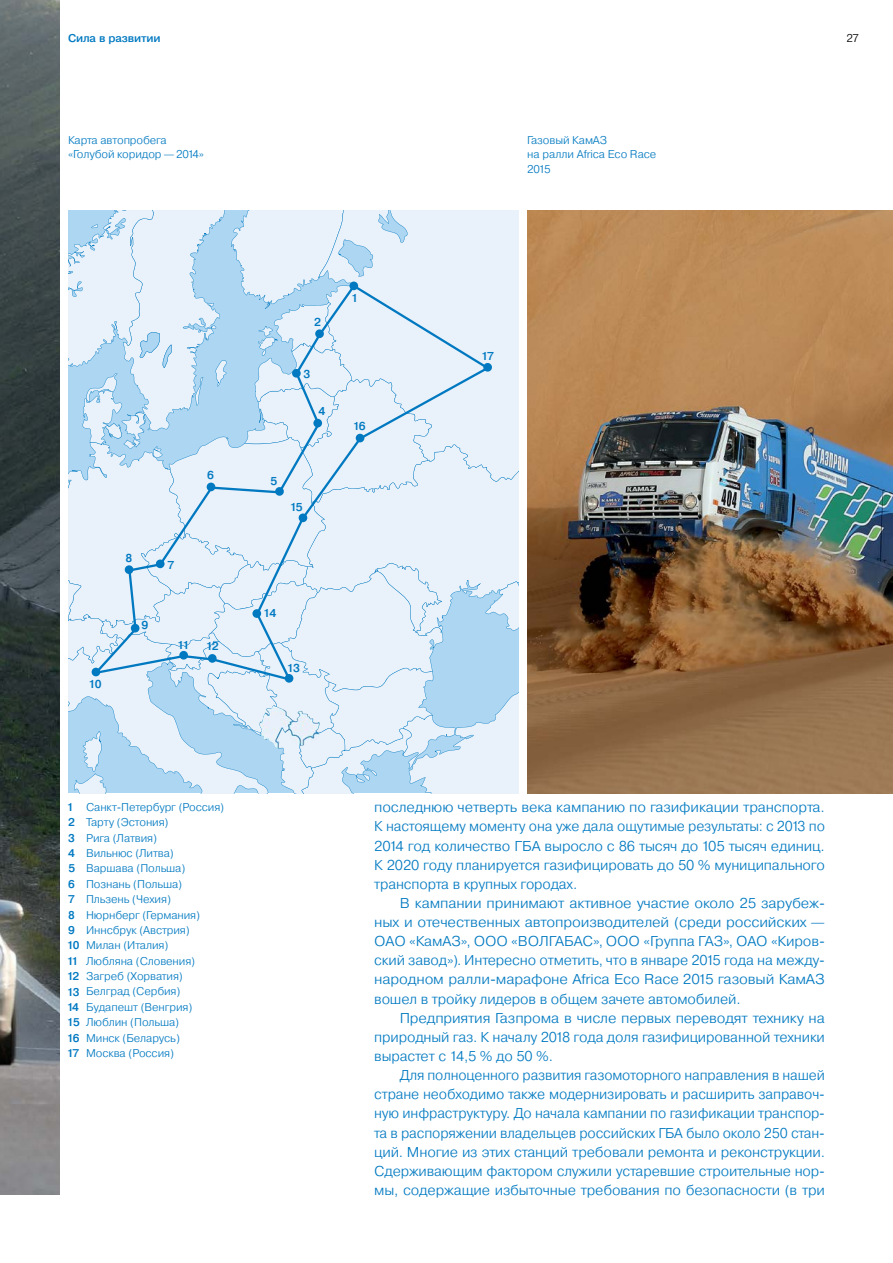
<style>
.page{position:relative;width:893px;height:1263px;background:#fff}
.page>*{position:absolute;margin:0;border:0;box-sizing:border-box;transform-origin:0 0}
.t1{font:300 14.25px/19.2px "Pragmatica";letter-spacing:-.01em;color:#0079c1;text-align:justify}
.t2{font:500 11.4px "Pragmatica";letter-spacing:-.07em;color:#0079c1}
.t3{font:300 11.25px/15.5px "Pragmatica";letter-spacing:-.01em;color:#0079c1}
.t4{font:500 11.25px/15.5px "Pragmatica";letter-spacing:-.095em;color:#0079c1}
.t5{font:500 11.25px "Pragmatica";letter-spacing:-.015em;color:#0079c1}
.t6{font:300 11.25px "Pragmatica";color:#000}
</style>
<div class="page">
<svg style="left:68px;top:211px;width:451px;height:582px;background:#d5e7f6"></svg>
<img style="left:260px;top:705px;width:60px;height:43px">
<img style="left:0;top:0;width:60px;height:1195px">
<img style="left:527px;top:210px;width:366px;height:583px">
<p class="t5" style="left:68px;top:31px;width:94px">Сила в развитии</p>
<p class="t3" style="left:68px;top:133px;width:138px;line-height:14.2px">Карта автопробега «Голубой коридор — 2014»</p>
<p class="t3" style="left:527px;top:133px;width:131px;line-height:14.2px">Газовый КамАЗ<br>на ралли Africa Eco Race<br>2015</p>
<p class="t6" style="left:847px;top:31px;width:14px">27</p>
<p class="t2" style="left:207px;top:467px;width:8px">6</p>
<p class="t2" style="left:89px;top:676px;width:15px">10</p>
<p class="t2" style="left:126px;top:551px;width:8px">8</p>
<p class="t2" style="left:167px;top:558px;width:8px">7</p>
<p class="t2" style="left:142px;top:618px;width:8px">9</p>
<p class="t2" style="left:177px;top:637px;width:14px">11</p>
<p class="t2" style="left:206px;top:639px;width:14px">12</p>
<p class="t2" style="left:314px;top:315px;width:8px">2</p>
<p class="t2" style="left:303px;top:366px;width:8px">3</p>
<p class="t2" style="left:318px;top:404px;width:8px">4</p>
<p class="t2" style="left:270px;top:473px;width:8px">5</p>
<p class="t2" style="left:290px;top:500px;width:14px">15</p>
<p class="t2" style="left:351px;top:291px;width:8px">1</p>
<p class="t2" style="left:353px;top:418px;width:14px">16</p>
<p class="t2" style="left:263px;top:606px;width:14px">14</p>
<p class="t2" style="left:287px;top:660px;width:14px">13</p>
<p class="t2" style="left:481px;top:349px;width:14px">17</p>
<p class="t3" style="left:86px;top:799px;width:140px">Санкт-Петербург (Россия)<br>Тарту (Эстония)<br>Рига (Латвия)<br>Вильнюс (Литва)<br>Варшава (Польша)<br>Познань (Польша)<br>Пльзень (Чехия)<br>Нюрнберг (Германия)<br>Иннсбрук (Австрия)<br>Милан (Италия)<br>Любляна (Словения)<br>Загреб (Хорватия)<br>Белград (Сербия)<br>Будапешт (Венгрия)<br>Люблин (Польша)<br>Минск (Беларусь)<br>Москва (Россия)</p>
<p class="t4" style="left:67px;top:799px;width:14px">1<br>2<br>3<br>4<br>5<br>6<br>7<br>8<br>9<br>10<br>11<br>12<br>13<br>14<br>15<br>16<br>17</p>
<p class="t1" style="left:374px;top:797px;width:452px">последнюю четверть века кампанию по газификации транспорта.<br>К настоящему моменту она уже дала ощутимые результаты: с 2013 по 2014 год количество ГБА выросло с 86 тысяч до 105 тысяч единиц.<br>К 2020 году планируется газифицировать до 50 % муниципального транспорта в крупных городах.</p>
<p class="t1" style="left:374px;top:893px;width:452px;text-indent:26px">В кампании принимают активное участие около 25 зарубеж&shy;ных и отечественных автопроизводителей (среди российских — ОАО «КамАЗ», ООО «ВОЛГАБАС», ООО «Группа ГАЗ», ОАО «Киров&shy;ский завод»). Интересно отметить, что в январе 2015 года на между&shy;народном ралли-марафоне Africa Eco Race 2015 газовый КамАЗ вошел в тройку лидеров в общем зачете автомобилей.</p>
<p class="t1" style="left:374px;top:1008px;width:452px;text-indent:26px">Предприятия Газпрома в числе первых переводят технику на природный газ. К началу 2018 года доля газифицированной техники вырастет с 14,5 % до 50 %.</p>
<p class="t1" style="left:374px;top:1065px;width:452px;text-indent:26px">Для полноценного развития газомоторного направления в нашей стране необходимо также модернизировать и расширить заправоч&shy;ную инфраструктуру. До начала кампании по газификации транспор&shy;та в распоряжении владельцев российских ГБА было около 250 стан&shy;ций. Многие из этих станций требовали ремонта и реконструкции.<br>Сдерживающим фактором служили устаревшие строительные нор&shy;мы, содержащие избыточные требования по безопасности (в три</p>
</div>
